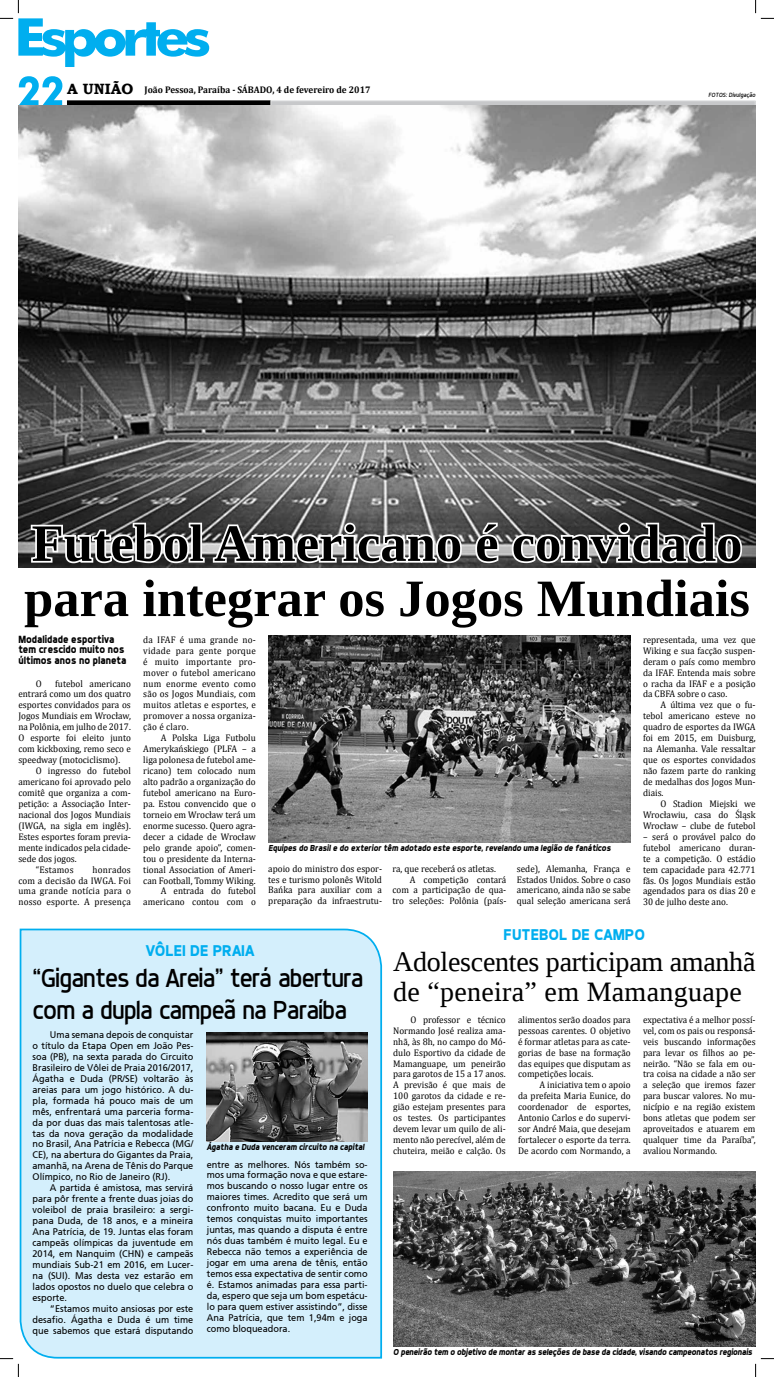
<style>
.page{position:relative;width:774px;height:1377px;background:#fff}
.page>*{position:absolute;margin:0;border:0;box-sizing:border-box;transform-origin:0 0}
.t1{font:700 52.5px/55.1px "Liberation Serif";color:#000}
.t2{font:28px/29.8px "Liberation Serif";letter-spacing:-.01em;color:#000}
.t3{font:26.25px/31.5px "Dyno";letter-spacing:-.03em;color:#000}
.t4{font:700 15.75px "Dyno";color:#00aeef}
.t5{font:700 10.5px/10.5px "Dyno";color:#000;scale:.95 1}
.t6{font:9.62px/10.9px "Cambria";color:#000;text-align:justify;scale:.95 1}
.t7{font:9.62px/10.9px "Frutiger";color:#000;text-align:justify;scale:.95 1}
.t8{font:700 9.62px "Cambria";color:#000;scale:.95 1}
.t9{font:9.62px "Cambria";letter-spacing:.02em;color:#000;scale:.95 1}
.t10{font:italic 700 8.75px "Dyno";letter-spacing:-.01em;color:#000;scale:.95 1}
.t11{font:italic 6.12px "Dyno";color:#000}
.s1{font-family:"Bookman Old Style";font-size:14.88px}
</style>
<div class="page">
<svg style="left:18px;top:76px;width:44px;height:29px"></svg>
<div style="left:67px;top:101px;width:203px;height:6px;background:#000"></div>
<div style="left:67px;top:100px;width:203px;height:8px;border:1px solid #000"></div>
<div style="left:271px;top:101px;width:484px;height:6px;background:#c7c8ca"></div>
<div style="left:270px;top:100px;width:485px;height:8px;border:1px solid #dcddde"></div>
<img style="left:18px;top:105px;width:737px;height:462px">
<img style="left:268px;top:635px;width:362px;height:207px">
<img style="left:393px;top:1171px;width:362px;height:174px">
<svg style="left:21px;top:520px;width:731px;height:48px"></svg>
<div style="left:19px;top:928px;width:364px;height:430px;background:#d4effc"></div>
<img style="left:207px;top:1032px;width:160px;height:108px">
<svg style="left:0;top:0;width:209px;height:67px"></svg>
<svg style="left:0;top:1358px;width:19px;height:18px"></svg>
<svg style="left:755px;top:0;width:18px;height:19px"></svg>
<svg style="left:755px;top:1358px;width:18px;height:18px"></svg>
<p class="t8" style="left:67px;top:82px;width:321px"><span class="s1">A UNIÃO</span> João Pessoa, Paraíba - SÁBADO, 4 de fevereiro de 2017</p>
<p class="t11" style="left:708px;top:92px;width:49px">FotoS: Divulgação</p>
<h1 class="t1" style="left:24px;top:514px;width:727px">Futebol Americano é convidado para integrar os Jogos Mundiais</h1>
<p class="t5" style="left:18px;top:633px;width:115px">Modalidade esportiva tem crescido muito nos últimos anos no planeta</p>
<p class="t6" style="left:143px;top:634px;width:120px">da IFAF é uma grande no&shy;vidade para gente porque é muito importante pro&shy;mover o futebol americano num enorme evento como são os Jogos Mundiais, com muitos atletas e esportes, e promover a nossa organiza&shy;ção é claro.</p>
<p class="t6" style="left:143px;top:732px;width:120px;text-align:right">A Polska Liga Futbolu<br>Amerykańskiego (PLFA – a liga polonesa de futebol ame&shy;ricano) tem colocado num alto padrão a organização do futebol americano na Euro&shy;pa. Estou convencido que o torneio em Wrocław terá um enorme sucesso. Quero agra&shy;decer a cidade de Wrocław pelo grande apoio”, comen&shy;tou o presidente da Interna&shy;tional Association of Ameri&shy;can Football, Tommy Wiking.<br>A entrada do futebol americano contou com o</p>
<p class="t6" style="left:643px;top:634px;width:120px">representada, uma vez que Wiking e sua facção suspen&shy;deram o país como membro da IFAF. Entenda mais sobre o racha da IFAF e a posição da CBFA sobre o caso.</p>
<p class="t6" style="left:643px;top:699px;width:120px;text-indent:17px">A última vez que o fu&shy;tebol americano esteve no quadro de esportes da IWGA foi em 2015, em Duisburg, na Alemanha. Vale ressaltar que os esportes convidados não fazem parte do ranking de medalhas dos Jogos Mun&shy;diais.</p>
<p class="t6" style="left:643px;top:798px;width:120px;text-indent:17px">O Stadion Miejski we Wrocławiu, casa do Śląsk Wrocław – clube de futebol</p>
<p class="t6" style="left:643px;top:830px;width:120px">– será o provável palco do futebol americano duran&shy;te a competição. O estádio tem capacidade para 42.771 fãs. Os Jogos Mundiais estão agendados para os dias 20 e 30 de julho deste ano.</p>
<p class="t6" style="left:18px;top:677px;width:120px;text-indent:37px">futebol americano entrará como um dos quatro esportes convidados para os Jogos Mundiais em Wrocław, na Polônia, em julho de 2017.<br>O esporte foi eleito junto com kickboxing, remo seco e speedway (motociclismo).</p>
<p class="t6" style="left:36px;top:765px;width:102px">O ingresso do futebol</p>
<p class="t6" style="left:18px;top:776px;width:120px">americano foi aprovado pelo</p>
<p class="t6" style="left:18px;top:787px;width:120px">comitê que organiza a com-</p>
<p class="t6" style="left:18px;top:798px;width:120px">petição: a Associação Inter-</p>
<p class="t6" style="left:18px;top:809px;width:120px">nacional dos Jogos Mundiais</p>
<p class="t6" style="left:18px;top:819px;width:120px">(IWGA, na sigla em inglês).</p>
<p class="t6" style="left:18px;top:830px;width:120px">Estes esportes foram previa-</p>
<p class="t6" style="left:18px;top:841px;width:120px">mente indicados pela cidade-</p>
<p class="t6" style="left:18px;top:852px;width:63px">sede dos jogos.</p>
<p class="t9" style="left:36px;top:863px;width:41px">“Estamos</p>
<p class="t6" style="left:36px;top:677px;width:8px">O</p>
<p class="t10" style="left:268px;top:842px;width:362px">Equipes do Brasil e do exterior têm adotado este esporte, revelando uma legião de fanáticos</p>
<p class="t6" style="left:268px;top:862px;width:121px">apoio do ministro dos espor&shy;tes e turismo polonês Witold Bańka para auxiliar com a preparação da infraestrutu-</p>
<p class="t6" style="left:392px;top:862px;width:110px">ra, que receberá os atletas.</p>
<p class="t6" style="left:516px;top:862px;width:121px">sede), Alemanha, França e Estados Unidos. Sobre o caso americano, ainda não se sabe qual seleção americana será</p>
<p class="t6" style="left:18px;top:863px;width:120px;text-indent:74px">honrados com a decisão da IWGA. Foi uma grande notícia para o nosso esporte. A presença</p>
<p class="t6" style="left:410px;top:873px;width:103px">A competição contará</p>
<p class="t6" style="left:392px;top:884px;width:121px">com a participação de qua-</p>
<p class="t6" style="left:392px;top:895px;width:121px">tro seleções: Polônia (país-</p>
<h3 class="t4" style="left:146px;top:941px;width:110px">VÔLEI DE PRAIA</h3>
<h3 class="t3" style="left:33px;top:962px;width:332px">“Gigantes da Areia” terá abertura com a dupla campeã na Paraíba</h3>
<p class="t7" style="left:33px;top:1029px;width:171px;text-indent:17px">Uma semana depois de conquistar o título da Etapa Open em João Pes&shy;soa (PB), na sexta parada do Circuito Brasileiro de Vôlei de Praia 2016/2017, Ágatha e Duda (PR/SE) voltarão às areias para um jogo histórico. A du&shy;pla, formada há pouco mais de um mês, enfrentará uma parceria forma&shy;da por duas das mais talentosas atle&shy;tas da nova geração da modalidade no Brasil, Ana Patrícia e Rebecca (MG/ CE), na abertura do Gigantes da Praia, amanhã, na Arena de Tênis do Parque Olímpico, no Rio de Janeiro (RJ).</p>
<p class="t7" style="left:33px;top:1182px;width:171px;text-indent:17px">A partida é amistosa, mas servirá para pôr frente a frente duas joias do voleibol de praia brasileiro: a sergi&shy;pana Duda, de 18 anos, e a mineira Ana Patrícia, de 19. Juntas elas foram campeãs olímpicas da juventude em 2014, em Nanquim (CHN) e campeãs mundiais Sub-21 em 2016, em Lucer&shy;na (SUI). Mas desta vez estarão em lados opostos no duelo que celebra o esporte.</p>
<p class="t7" style="left:33px;top:1302px;width:171px;text-indent:17px">“Estamos muito ansiosas por este desafio. Ágatha e Duda é um time que sabemos que estará disputando</p>
<p class="t10" style="left:207px;top:1141px;width:167px">Ágatha e Duda venceram circuito na capital</p>
<p class="t7" style="left:207px;top:1158px;width:171px">entre as melhores. Nós também so&shy;mos uma formação nova e que estare&shy;mos buscando o nosso lugar entre os maiores times. Acredito que será um confronto muito bacana. Eu e Duda temos conquistas muito importantes juntas, mas quando a disputa é entre nós duas também é muito legal. Eu e Rebecca não temos a experiência de jogar em uma arena de tênis, então temos essa expectativa de sentir como é. Estamos animadas para essa parti&shy;da, espero que seja um bom espetácu&shy;lo para quem estiver assistindo”, disse Ana Patrícia, que tem 1,94m e joga como bloqueadora.</p>
<h3 class="t4" style="left:503px;top:924px;width:143px">FUTEBOL DE CAMPO</h3>
<h2 class="t2" style="left:393px;top:946px;width:364px">Adolescentes participam amanhã de “peneira” em Mamanguape</h2>
<p class="t6" style="left:393px;top:1013px;width:120px;text-indent:17px">O professor e técnico Normando José realiza ama&shy;nhã, às 8h, no campo do Mó&shy;dulo Esportivo da cidade de Mamanguape, um peneirão para garotos de 15 a 17 anos.<br>A previsão é que mais de 100 garotos da cidade e re&shy;gião estejam presentes para os testes. Os participantes devem levar um quilo de ali&shy;mento não perecível, além de chuteira, meião e calção. Os</p>
<p class="t6" style="left:518px;top:1013px;width:120px">alimentos serão doados para pessoas carentes. O objetivo é formar atletas para as cate&shy;gorias de base na formação das equipes que disputam as competições locais.</p>
<p class="t6" style="left:518px;top:1079px;width:120px;text-indent:21px">A iniciativa tem o apoio da prefeita Maria Eunice, do coordenador de esportes, Antonio Carlos e do supervi&shy;sor André Maia, que desejam fortalecer o esporte da terra.<br>De acordo com Normando, a</p>
<p class="t6" style="left:643px;top:1013px;width:120px">expectativa é a melhor possí&shy;vel, com os pais ou responsá&shy;veis buscando informações para levar os filhos ao pe&shy;neirão. “Não se fala em ou&shy;tra coisa na cidade a não ser a seleção que iremos fazer para buscar valores. No mu&shy;nicípio e na região existem bons atletas que podem ser aproveitados e atuarem em qualquer time da Paraíba”, avaliou Normando.</p>
<p class="t10" style="left:393px;top:1345px;width:379px">O peneirão tem o objetivo de montar as seleções de base da cidade, visando campeonatos regionais</p>
</div>
